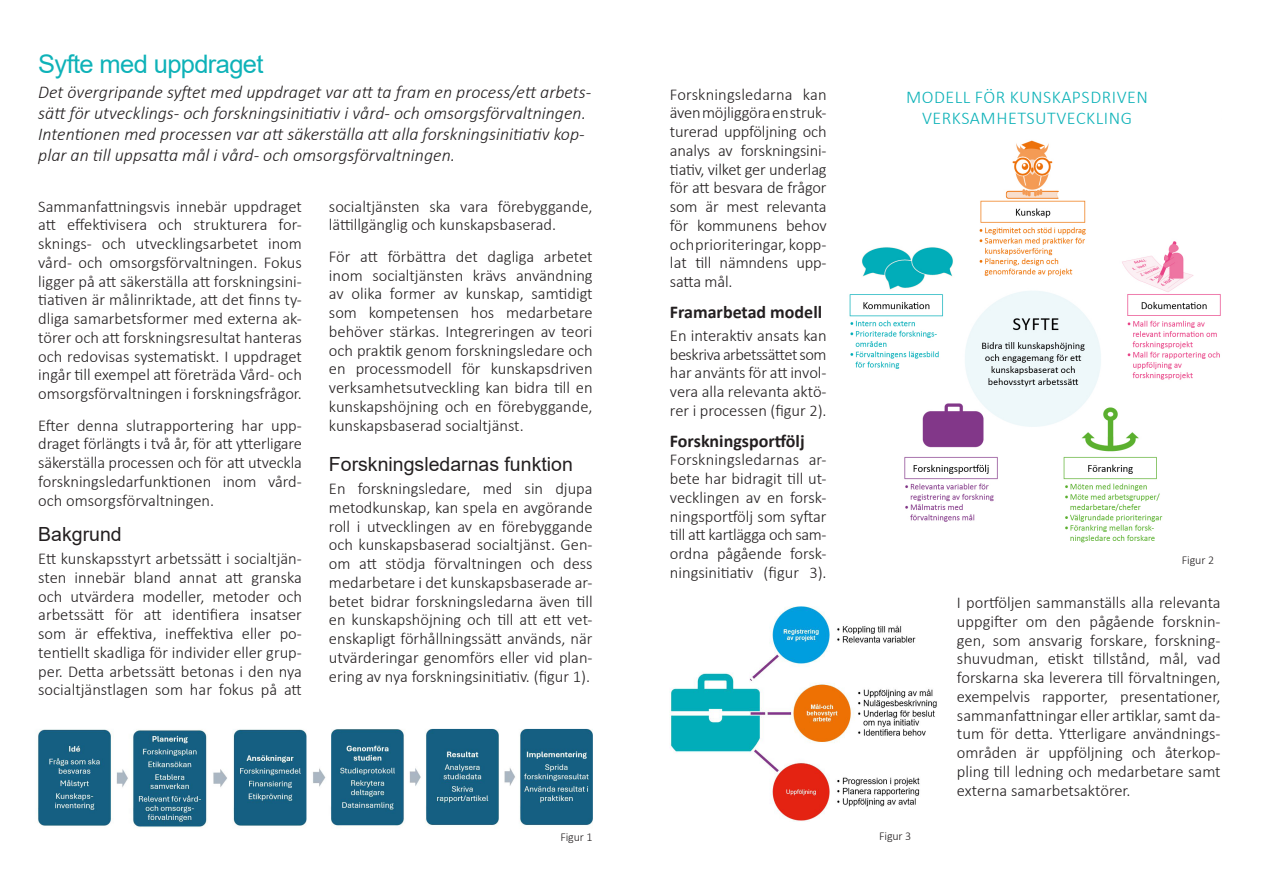
<style>
.page{position:relative;width:1263px;height:893px;background:#fff}
.page>*{position:absolute;margin:0;border:0;box-sizing:border-box;transform-origin:0 0}
.Rubrik_2{font:25.5px "Arial";letter-spacing:-.025em;color:#0eb2b8}
.heading_2{font:19.5px "Arial";color:#231f20}
.Ingress{font:italic 300 18px/21px "Calibri";color:#231f20}
.t1{font:300 18px "Calibri";letter-spacing:.03em;color:#0eb2b8}
.Rubrik_3{font:700 18px "Calibri";color:#231f20}
.Brödtext{font:300 16.5px/18.8px "Calibri";color:#231f20;text-align:justify}
.t2{font:300 12px "Calibri";letter-spacing:-.01em;color:#231f20}
</style>
<div class="page">
<img style="left:670px;top:606px;width:267px;height:216px">
<img style="left:849px;top:140px;width:372px;height:403px">
<img style="left:38px;top:728px;width:555px;height:100px">
<p class="Rubrik_2" style="left:38px;top:46px;width:227px">Syfte med uppdraget</p>
<p class="Ingress" style="left:38px;top:81px;width:555px">Det övergripande syftet med uppdraget var att ta fram en process/ett arbets&shy;sätt för utvecklings- och forskningsinitiativ i vård- och omsorgsförvaltningen.<br>Intentionen med processen var att säkerställa att alla forskningsinitiativ kop&shy;plar an till uppsatta mål i vård- och omsorgsförvaltningen.</p>
<p class="Brödtext" style="left:329px;top:197px;width:265px">socialtjänsten ska vara förebyggande, lättillgänglig och kunskapsbaserad.</p>
<p class="Brödtext" style="left:329px;top:247px;width:265px">För att förbättra det dagliga arbetet inom socialtjänsten krävs användning av olika former av kunskap, samtidigt som kompetensen hos medarbetare behöver stärkas. Integreringen av teori och praktik genom forskningsledare och en processmodell för kunskapsdriven verksamhetsutveckling kan bidra till en kunskapshöjning och en förebyggande, kunskapsbaserad socialtjänst.</p>
<p class="heading_2" style="left:329px;top:451px;width:245px">Forskningsledarnas funktion</p>
<p class="Brödtext" style="left:329px;top:479px;width:265px">En forskningsledare, med sin djupa metodkunskap, kan spela en avgörande roll i utvecklingen av en förebyggande och kunskapsbaserad socialtjänst. Gen&shy;om att stödja förvaltningen och dess medarbetare i det kunskapsbaserade ar&shy;betet bidrar forskningsledarna även till en kunskapshöjning och till att ett vet&shy;enskapligt förhållningssätt används, när utvärderingar genomförs eller vid plan&shy;ering av nya forskningsinitiativ. (figur 1).</p>
<p class="Brödtext" style="left:38px;top:197px;width:265px">Sammanfattningsvis innebär uppdraget att effektivisera och strukturera for&shy;sknings- och utvecklingsarbetet inom vård- och omsorgsförvaltningen. Fokus ligger på att säkerställa att forskningsini&shy;tiativen är målinriktade, att det finns ty&shy;dliga samarbetsformer med externa ak&shy;törer och att forskningsresultat hanteras och redovisas systematiskt. I uppdraget ingår till exempel att företräda Vård- och omsorgsförvaltningen i forskningsfrågor.</p>
<p class="Brödtext" style="left:38px;top:416px;width:265px">Efter denna slutrapportering har upp&shy;draget förlängts i två år, för att ytterligare säkerställa processen och för att utveckla forskningsledarfunktionen inom vård&shy;och omsorgsförvaltningen.</p>
<p class="heading_2" style="left:38px;top:521px;width:85px">Bakgrund</p>
<p class="Brödtext" style="left:38px;top:549px;width:265px">Ett kunskapsstyrt arbetssätt i socialtjän&shy;sten innebär bland annat att granska och utvärdera modeller, metoder och arbetssätt för att identifiera insatser som är effektiva, ineffektiva eller po&shy;tentiellt skadliga för individer eller grup&shy;per. Detta arbetssätt betonas i den nya socialtjänstlagen som har fokus på att</p>
<p class="Brödtext" style="left:670px;top:85px;width:158px">Forskningsledarna kan även möjliggöra en struk&shy;turerad uppföljning och analys av forskningsini&shy;tiativ, vilket ger underlag för att besvara de frågor som är mest relevanta för kommunens behov och prioriteringar, kopp&shy;lat till nämndens upp&shy;satta mål.</p>
<p class="Rubrik_3" style="left:670px;top:299px;width:154px">Framarbetad modell</p>
<p class="Brödtext" style="left:670px;top:326px;width:158px">En interaktiv ansats kan beskriva arbetssättet som har använts för att invol&shy;vera alla relevanta aktö&shy;rer i processen (figur 2).</p>
<p class="Rubrik_3" style="left:670px;top:428px;width:136px">Forskningsportfölj</p>
<p class="Brödtext" style="left:670px;top:450px;width:158px">Forskningsledarnas ar&shy;bete har bidragit till ut&shy;vecklingen av en forsk&shy;ningsportfölj som syftar till att kartlägga och sam&shy;ordna pågående forsk&shy;ningsinitiativ (figur 3).</p>
<p class="t1" style="left:906px;top:85px;width:244px">MODELL FÖR KUNSKAPSDRIVEN</p>
<p class="t1" style="left:922px;top:106px;width:211px">VERKSAMHETSUTVECKLING</p>
<p class="t2" style="left:1182px;top:552px;width:34px">Figur 2</p>
<p class="Brödtext" style="left:957px;top:593px;width:265px">I portföljen sammanställs alla relevanta uppgifter om den pågående forsknin&shy;gen, som ansvarig forskare, forskning&shy;shuvudman, etiskt tillstånd, mål, vad forskarna ska leverera till förvaltningen, exempelvis rapporter, presentationer, sammanfattningar eller artiklar, samt da&shy;tum för detta. Ytterligare användnings&shy;områden är uppföljning och återkop&shy;pling till ledning och medarbetare samt externa samarbetsaktörer.</p>
<p class="t2" style="left:560px;top:829px;width:34px">Figur 1</p>
<p class="t2" style="left:879px;top:828px;width:34px">Figur 3</p>
</div>
